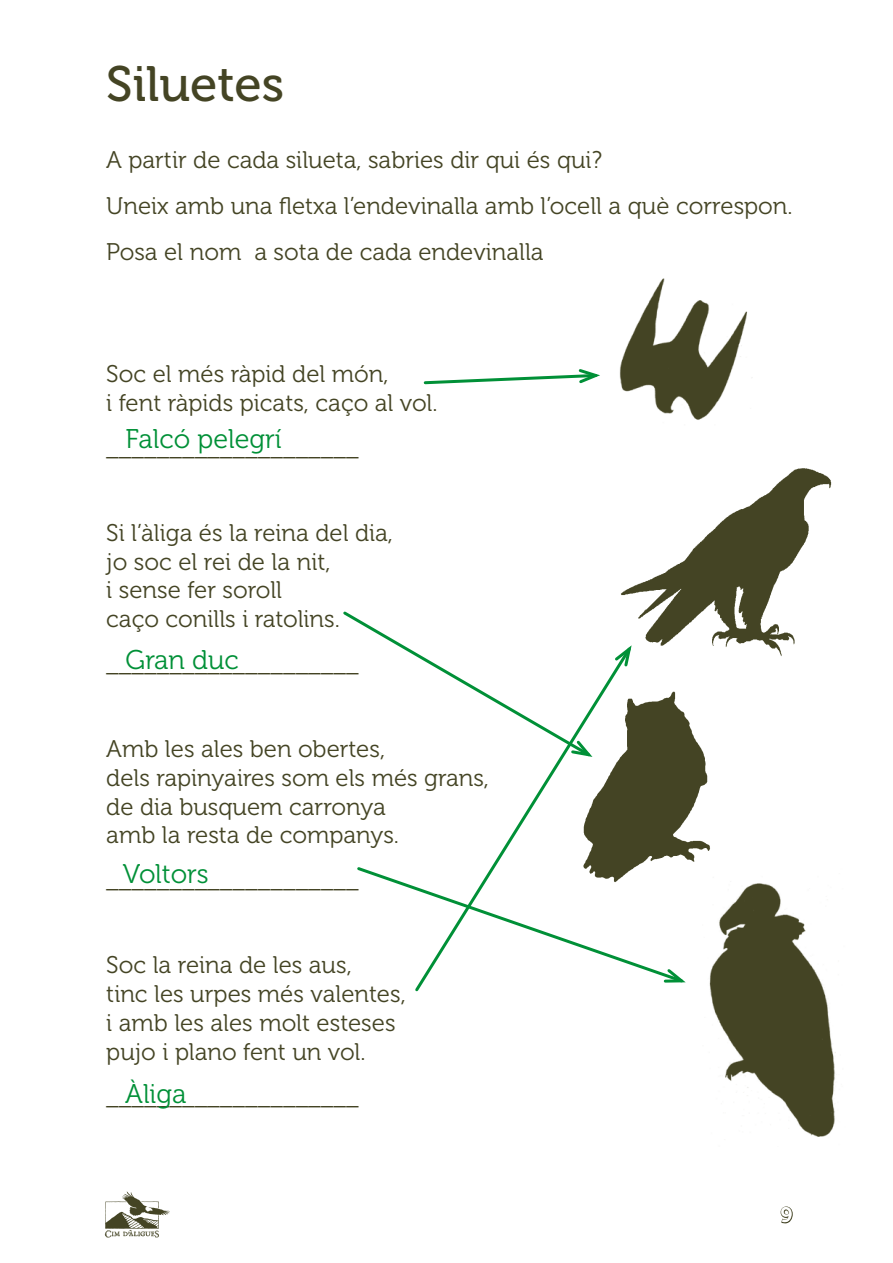
<style>
.page{position:relative;width:893px;height:1263px;background:#fff}
.page>*{position:absolute;margin:0;border:0;box-sizing:border-box;transform-origin:0 0}
.t1{font:49.5px "Museo 500";color:#444424}
.t2{font:27px "Museo 300";color:#009037}
.t3{font:24px/28.8px "Museo 300";color:#444424}
.t4{font:21px "Museo 700";color:#fff}
</style>
<div class="page">
<svg style="left:105px;top:1191px;width:65px;height:47px"></svg>
<svg style="left:780px;top:1206px;width:13px;height:18px"></svg>
<img style="left:709px;top:883px;width:127px;height:254px">
<img style="left:619px;top:278px;width:129px;height:142px">
<img style="left:633px;top:692px;width:77px;height:173px">
<img style="left:621px;top:468px;width:211px;height:188px">
<svg style="left:415px;top:668px;width:218px;height:324px"></svg>
<svg style="left:615px;top:642px;width:19px;height:26px"></svg>
<svg style="left:343px;top:611px;width:253px;height:148px"></svg>
<svg style="left:357px;top:865px;width:329px;height:120px"></svg>
<svg style="left:423px;top:369px;width:177px;height:16px"></svg>
<h1 class="t1" style="left:106px;top:57px;width:180px">Siluetes</h1>
<p class="t3" style="left:106px;top:137px;width:688px;line-height:45.8px">A partir de cada silueta, sabries dir qui és qui?<br>Uneix amb una fletxa l’endevinalla amb l’ocell a què correspon.<br>Posa el nom a sota de cada endevinalla</p>
<p class="t3" style="left:106px;top:360px;width:333px">Soc el més ràpid del món,<br>i fent ràpids picats, caço al vol.</p>
<p class="t2" style="left:125px;top:424px;width:158px">Falcó pelegrí</p>
<p class="t3" style="left:106px;top:434px;width:254px">____________________</p>
<p class="t3" style="left:106px;top:518px;width:288px">Si l’àliga és la reina del dia, jo soc el rei de la nit,<br>i sense fer soroll<br>caço conills i ratolins.</p>
<p class="t2" style="left:125px;top:645px;width:115px">Gran duc</p>
<p class="t3" style="left:106px;top:651px;width:254px">____________________</p>
<p class="t3" style="left:106px;top:735px;width:384px">Amb les ales ben obertes,<br>dels rapinyaires som els més grans, de dia busquem carronya<br>amb la resta de companys.</p>
<p class="t2" style="left:123px;top:859px;width:87px">Voltors</p>
<p class="t3" style="left:106px;top:867px;width:254px">____________________</p>
<p class="t3" style="left:106px;top:951px;width:301px">Soc la reina de les aus,<br>tinc les urpes més valentes, i amb les ales molt esteses pujo i plano fent un vol.</p>
<p class="t2" style="left:125px;top:1079px;width:63px">Àliga</p>
<p class="t3" style="left:106px;top:1083px;width:254px">____________________</p>
<p class="t4" style="left:781px;top:1203px;width:14px">9</p>
</div>
